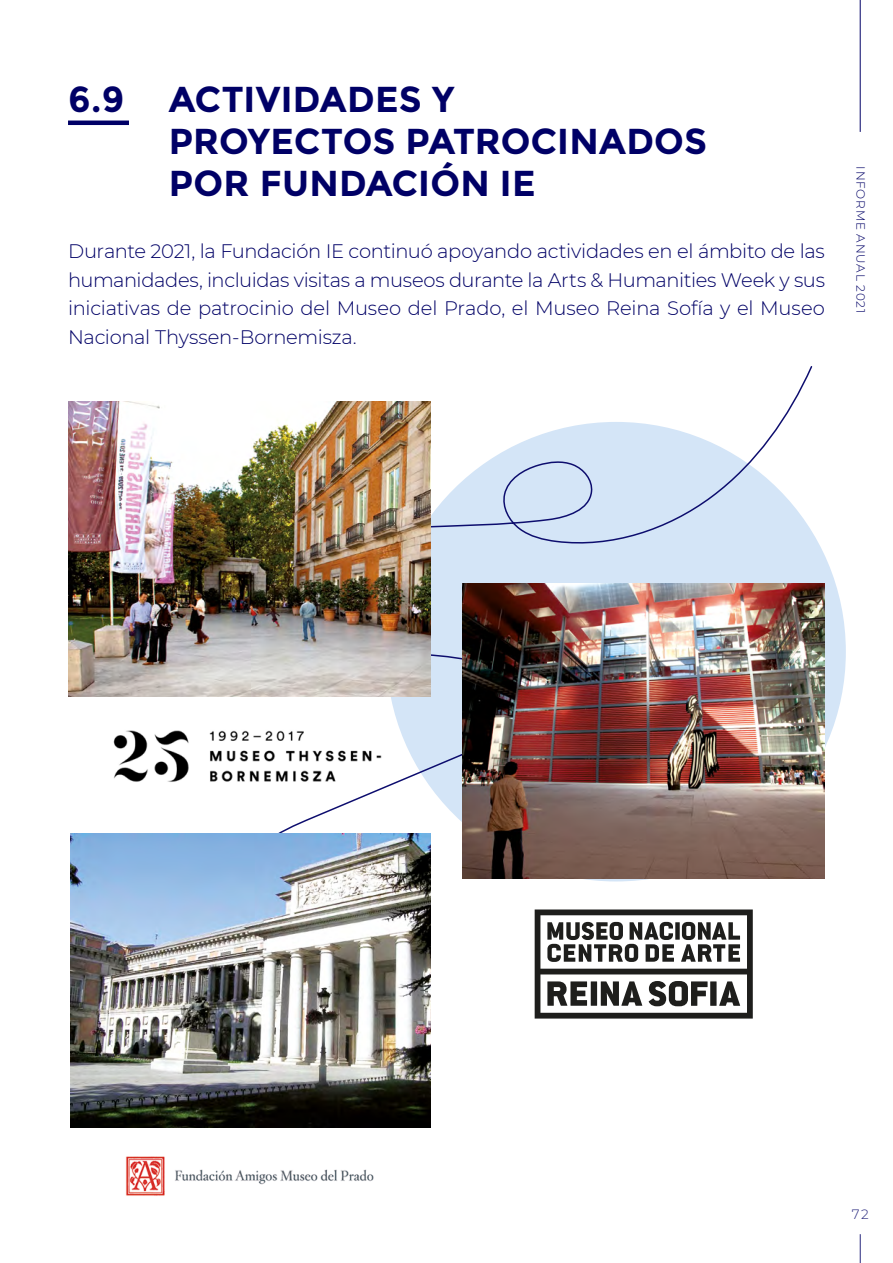
<style>
.page{position:relative;width:893px;height:1263px;background:#fff}
.page>*{position:absolute;margin:0;border:0;box-sizing:border-box;transform-origin:0 0}
._2_SuBChapter_new{font:700 36px/42px "Montserrat";letter-spacing:.005em;color:#006}
._4_Montserrat_intro{font:300 19.5px/28.5px "Montserrat";letter-spacing:-.01em;color:#006;text-align:justify}
.t1{font:300 13.5px "Montserrat";color:#26267d}
.t2{font:300 12px "Montserrat";letter-spacing:.065em;color:#006}
</style>
<div class="page">
<img style="left:113px;top:730px;width:97px;height:52px">
<svg style="left:210px;top:366px;width:603px;height:669px"></svg>
<svg style="left:535px;top:909px;width:218px;height:109px"></svg>
<img style="left:126px;top:1156px;width:248px;height:40px">
<img style="left:68px;top:402px;width:362px;height:294px">
<img style="left:462px;top:584px;width:363px;height:294px">
<img style="left:70px;top:833px;width:360px;height:295px">
<hr style="left:68px;top:121px;width:61px;height:4px;background:#006">
<svg style="left:860px;top:1234px;width:1px;height:29px"></svg>
<hr style="left:860px;top:0;width:1px;height:132px;background:#006">
<p class="_2_SuBChapter_new" style="left:68px;top:79px;width:58px">6.9</p>
<p class="_2_SuBChapter_new" style="left:169px;top:79px;width:540px">ACTIVIDADES Y<br>PROYECTOS PATROCINADOS<br>POR FUNDACIÓN IE</p>
<p class="_4_Montserrat_intro" style="left:68px;top:237px;width:758px">Durante 2021, la Fundación IE continuó apoyando actividades en el ámbito de las humanidades, incluidas visitas a museos durante la Arts &amp; Humanities Week y sus iniciativas de patrocinio del Museo del Prado, el Museo Reina Sofía y el Museo Nacional Thyssen-Bornemisza.</p>
<p class="t2" style="left:869px;top:166px;width:148px;rotate:90deg">INFORME ANUAL 2021</p>
<p class="t1" style="left:852px;top:1205px;width:18px">72</p>
</div>
